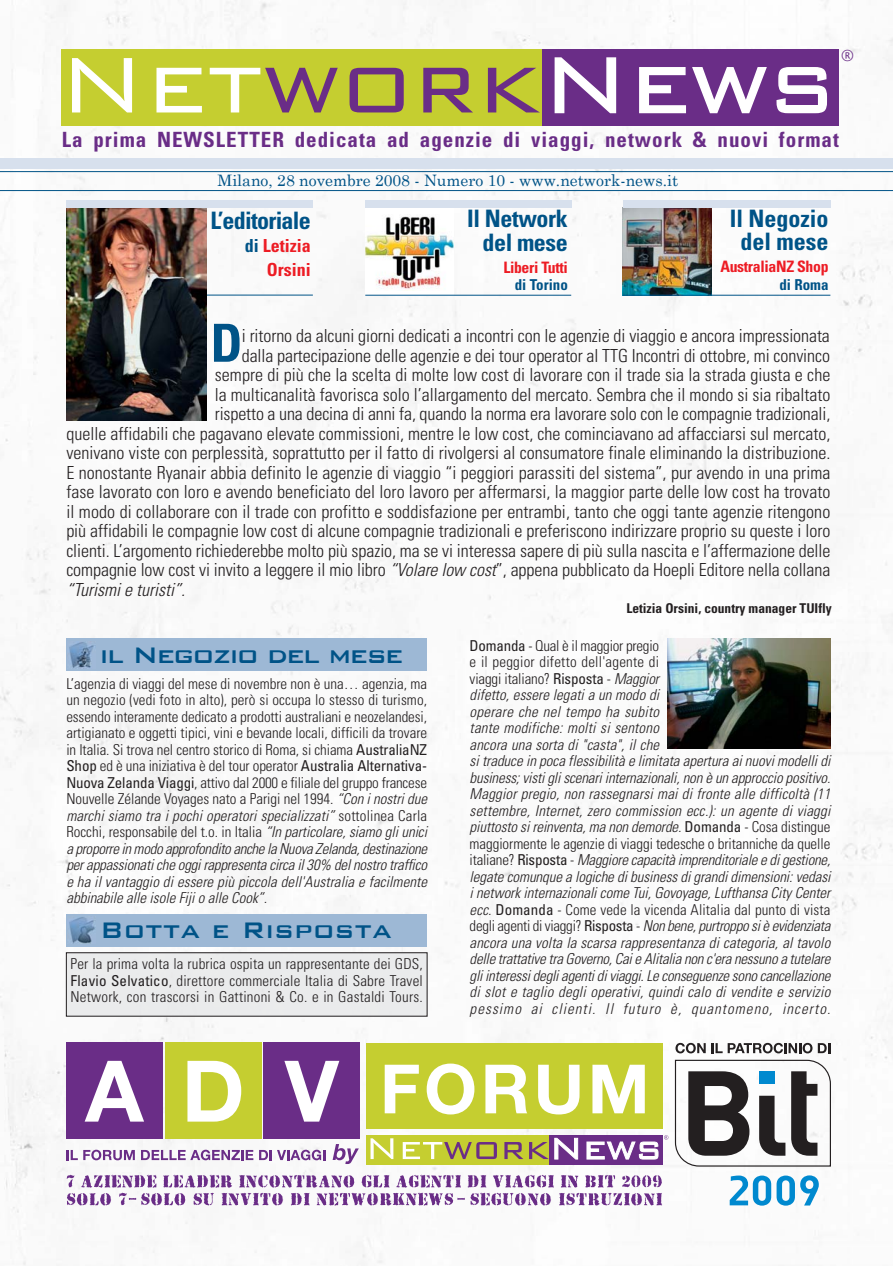
<style>
.page{position:relative;width:893px;height:1266px;background:#fff}
.page>*{position:absolute;margin:0;border:0;box-sizing:border-box;transform-origin:0 0}
.t1{font:300 105.3px "Bank Gothic";color:#fff}
.t2{font:700 condensed 52.5px "Univers LT Std";color:#005387}
.t3{font:500 30px "Bank Gothic";letter-spacing:-.05em;color:#005387}
.t4{font:500 30px "Bank Gothic";color:#005387}
.t5{font:700 condensed 24px/23px "Univers LT Std";letter-spacing:-.015em;color:#005387;text-align:center}
.t6{font:700 condensed 21px "Univers LT Std";letter-spacing:.05em;color:#6a2d87}
.t7{font:300 condensed 18px "Univers LT Std";color:#231f20}
.t8{font:italic 300 condensed 18px "Univers LT Std";color:#231f20}
.t9{font:700 condensed 18px/23.7px "Univers LT Std";color:#ed1c24;text-align:right}
.t10{font:15.75px "Century Schoolbook";color:#005387}
.t11{font:700 condensed 15.75px "Univers LT Std";letter-spacing:-.02em;color:#ed1c24}
.t12{font:italic 300 condensed 15px/16.5px "Univers LT Std";color:#231f20}
.t13{font:300 condensed 15px/16.5px "Univers LT Std";color:#231f20;text-align:justify}
.t14{font:700 condensed 15px "Univers LT Std";color:#005387}
.t15{font:15px "Lucida Grande";color:#6a2d87}
.t16{font:700 condensed 13.5px "Univers LT Std";color:#231f20}
.s1{color:#6a2d87}
.s2{font-style:italic}
.s3{color:#005387}
.s4{font-weight:400}
.s5{font-weight:400;font-style:normal}
.s6{font-style:normal}
</style>
<div class="page">
<img style="left:0;top:0;width:893px;height:1265px">
<img style="left:623px;top:207px;width:88px;height:88px">
<div style="left:365px;top:207px;width:88px;height:88px;background:#fff"></div>
<img style="left:365px;top:216px;width:88px;height:75px">
<hr style="left:622px;top:295px;width:208px;height:1px;background:#005387">
<div style="left:622px;top:200px;width:208px;height:7px;background:#d7e0ed"></div>
<div style="left:365px;top:200px;width:206px;height:8px;background:#d7e0ed"></div>
<hr style="left:365px;top:295px;width:206px;height:1px;background:#005387">
<hr style="left:66px;top:294px;width:247px;height:1px;background:#005387">
<img style="left:66px;top:207px;width:140px;height:213px">
<div style="left:66px;top:200px;width:247px;height:7px;background:#d7e0ed"></div>
<div style="left:367px;top:1134px;width:296px;height:29px;background:#c5ce30"></div>
<div style="left:550px;top:1134px;width:113px;height:29px;background:#6a2d87"></div>
<svg style="left:370px;top:1138px;width:23px;height:20px"></svg>
<svg style="left:403px;top:1142px;width:94px;height:16px"></svg>
<svg style="left:504px;top:1142px;width:18px;height:16px"></svg>
<svg style="left:529px;top:1137px;width:49px;height:22px"></svg>
<svg style="left:586px;top:1141px;width:72px;height:18px"></svg>
<svg style="left:664px;top:1134px;width:4px;height:5px"></svg>
<div style="left:165px;top:1042px;width:96px;height:96px;background:#c5ce30"></div>
<div style="left:264px;top:1042px;width:96px;height:96px;background:#6a2d87"></div>
<div style="left:66px;top:1042px;width:96px;height:96px;background:#6a2d87"></div>
<svg style="left:85px;top:1060px;width:59px;height:61px"></svg>
<svg style="left:187px;top:1060px;width:54px;height:61px"></svg>
<svg style="left:284px;top:1060px;width:55px;height:61px"></svg>
<div style="left:367px;top:1042px;width:296px;height:85px;background:#c5ce30"></div>
<svg style="left:385px;top:1064px;width:34px;height:49px"></svg>
<svg style="left:427px;top:1063px;width:47px;height:51px"></svg>
<svg style="left:485px;top:1064px;width:42px;height:49px"></svg>
<svg style="left:538px;top:1064px;width:41px;height:50px"></svg>
<svg style="left:592px;top:1064px;width:53px;height:49px"></svg>
<svg style="left:66px;top:1149px;width:69px;height:10px"></svg>
<svg style="left:141px;top:1149px;width:112px;height:10px"></svg>
<svg style="left:259px;top:1149px;width:66px;height:10px"></svg>
<svg style="left:333px;top:1143px;width:26px;height:20px"></svg>
<svg style="left:730px;top:1175px;width:89px;height:30px"></svg>
<svg style="left:674px;top:1042px;width:157px;height:124px"></svg>
<hr style="left:0;top:190px;width:893px;height:1px;background:#005387">
<div style="left:0;top:158px;width:893px;height:11px;background:#d7e0ed"></div>
<hr style="left:0;top:171px;width:893px;height:1px;background:#005387">
<div style="left:62px;top:49px;width:777px;height:77px;background:#c5ce30"></div>
<div style="left:542px;top:49px;width:297px;height:77px;background:#6a2d87"></div>
<div style="left:68px;top:954px;width:357px;height:60px;background:#eaebec"></div>
<div style="left:66px;top:952px;width:361px;height:64px;border:1px solid #231f20"></div>
<div style="left:66px;top:913px;width:361px;height:33px;background:#9db8d5"></div>
<img style="left:69px;top:917px;width:26px;height:26px">
<div style="left:66px;top:638px;width:361px;height:33px;background:#9db8d5"></div>
<img style="left:69px;top:642px;width:26px;height:26px">
<img style="left:667px;top:638px;width:163px;height:110px">
<svg style="left:67px;top:1174px;width:595px;height:31px"></svg>
<p class="t15" style="left:841px;top:47px;width:14px">®</p>
<h1 class="t1" style="left:58px;top:29px;width:779px">Net<span class="s1">work</span>News</h1>
<p class="t6" style="left:62px;top:132px;width:778px">La prima NEWSLETTER dedicata ad agenzie di viaggi, network &amp; nuovi format</p>
<p class="t10" style="left:217px;top:171px;width:462px">Milano, 28 novembre 2008 - Numero 10 - www.network-news.it</p>
<h3 class="t5" style="left:467px;top:208px;width:102px;line-height:24.2px;text-align:right">Il Network del mese</h3>
<p class="t11" style="left:503px;top:262px;width:66px">Liberi Tutti</p>
<p class="t14" style="left:515px;top:280px;width:55px">di Torino</p>
<p class="t7" style="left:242px;top:329px;width:589px">i ritorno da alcuni giorni dedicati a incontri con le agenzie di viaggio e ancora impressionata</p>
<p class="t7" style="left:242px;top:349px;width:590px">dalla partecipazione delle agenzie e dei tour operator al TTG Incontri di ottobre, mi convinco</p>
<p class="t7" style="left:215px;top:368px;width:617px">sempre di più che la scelta di molte low cost di lavorare con il trade sia la strada giusta e che</p>
<p class="t7" style="left:215px;top:388px;width:617px">la multicanalità favorisca solo l’allargamento del mercato. Sembra che il mondo si sia ribaltato</p>
<p class="t7" style="left:215px;top:407px;width:617px">rispetto a una decina di anni fa, quando la norma era lavorare solo con le compagnie tradizionali,</p>
<p class="t7" style="left:66px;top:427px;width:765px">quelle affidabili che pagavano elevate commissioni, mentre le low cost, che cominciavano ad affacciarsi sul mercato,</p>
<p class="t7" style="left:66px;top:446px;width:765px">venivano viste con perplessità, soprattutto per il fatto di rivolgersi al consumatore finale eliminando la distribuzione.</p>
<p class="t7" style="left:66px;top:466px;width:765px">E nonostante Ryanair abbia definito le agenzie di viaggio “i peggiori parassiti del sistema”, pur avendo in una prima</p>
<p class="t7" style="left:66px;top:485px;width:765px">fase lavorato con loro e avendo beneficiato del loro lavoro per affermarsi, la maggior parte delle low cost ha trovato</p>
<p class="t7" style="left:66px;top:505px;width:765px">il modo di collaborare con il trade con profitto e soddisfazione per entrambi, tanto che oggi tante agenzie ritengono</p>
<p class="t7" style="left:66px;top:524px;width:765px">più affidabili le compagnie low cost di alcune compagnie tradizionali e preferiscono indirizzare proprio su queste i loro</p>
<p class="t7" style="left:66px;top:544px;width:765px">clienti. L’argomento richiederebbe molto più spazio, ma se vi interessa sapere di più sulla nascita e l’affermazione delle</p>
<p class="t7" style="left:66px;top:563px;width:765px">compagnie low cost vi invito a leggere il mio libro <span class="s2">“Volare low cost</span>”, appena pubblicato da Hoepli Editore nella collana</p>
<p class="t8" style="left:66px;top:583px;width:120px">“Turismi e turisti”.</p>
<p class="t16" style="left:626px;top:603px;width:207px">Letizia Orsini, country manager TUIfly</p>
<h3 class="t5" style="left:730px;top:209px;width:100px">Il Negozio del mese</h3>
<p class="t11" style="left:720px;top:260px;width:110px">AustraliaNZ Shop</p>
<p class="t14" style="left:779px;top:280px;width:51px">di Roma</p>
<h3 class="t5" style="left:210px;top:210px;width:102px">L’editoriale</h3>
<p class="t9" style="left:245px;top:235px;width:68px"><span class="s3">di</span> Letizia<br>Orsini</p>
<h2 class="t2" style="left:210px;top:324px;width:34px">D</h2>
<h3 class="t3" style="left:100px;top:638px;width:305px">il Negozio del mese</h3>
<p class="t13" style="left:66px;top:676px;width:362px">L’agenzia di viaggi del mese di novembre non è una… agenzia, ma un negozio (vedi foto in alto), però si occupa lo stesso di turismo, essendo interamente dedicato a prodotti australiani e neozelandesi, artigianato e oggetti tipici, vini e bevande locali, difficili da trovare in Italia. Si trova nel centro storico di Roma, si chiama <span class="s4">AustraliaNZ Shop</span> ed è una iniziativa è del tour operator <span class="s4">Australia Alternativa-Nuova Zelanda Viaggi</span>, attivo dal 2000 e filiale del gruppo francese Nouvelle Zélande Voyages nato a Parigi nel 1994. <span class="s2">“Con i nostri due marchi siamo tra i pochi operatori specializzati”</span> sottolinea Carla Rocchi, responsabile del t.o. in Italia <span class="s2">“In particolare, siamo gli unici a proporre in modo approfondito anche la Nuova Zelanda, destinazione per appassionati che oggi rappresenta circa il 30% del nostro traffico e ha il vantaggio di essere più piccola dell'Australia e facilmente abbinabile alle isole Fiji o alle Cook”.</span></p>
<h3 class="t4" style="left:100px;top:913px;width:293px">Botta e Risposta</h3>
<p class="t13" style="left:71px;top:956px;width:354px">Per la prima volta la rubrica ospita un rappresentante dei GDS, <span class="s4">Flavio Selvatico</span>, direttore commerciale Italia di Sabre Travel Network, con trascorsi in Gattinoni &amp; Co. e in Gastaldi Tours.</p>
<p class="t12" style="left:470px;top:638px;width:362px"><span class="s5">Domanda</span> <span class="s6">- Qual è il maggior pregio<br>e il peggior difetto dell'agente di<br>viaggi italiano?</span> <span class="s5">Risposta</span> <span class="s6">-</span> Maggior<br>difetto, essere legati a un modo di<br>operare che nel tempo ha subito<br>tante modifiche: molti si sentono<br>ancora una sorta di "casta", il che<br>si traduce in poca flessibilità e limitata apertura ai nuovi modelli di business; visti gli scenari internazionali, non è un approccio positivo.<br>Maggior pregio, non rassegnarsi mai di fronte alle difficoltà (11 settembre, Internet, zero commission ecc.): un agente di viaggi piuttosto si reinventa, ma non demorde. <span class="s5">Domanda</span> <span class="s6">- Cosa distingue maggiormente le agenzie di viaggi tedesche o britanniche da quelle italiane?</span> <span class="s5">Risposta</span> <span class="s6">-</span> Maggiore capacità imprenditoriale e di gestione, legate comunque a logiche di business di grandi dimensioni: vedasi i network internazionali come Tui, Govoyage, Lufthansa City Center ecc. <span class="s5">Domanda</span> <span class="s6">- Come vede la vicenda Alitalia dal punto di vista degli agenti di viaggi?</span> <span class="s5">Risposta</span> <span class="s6">-</span> Non bene, purtroppo si è evidenziata ancora una volta la scarsa rappresentanza di categoria, al tavolo delle trattative tra Governo, Cai e Alitalia non c'era nessuno a tutelare gli interessi degli agenti di viaggi. Le conseguenze sono cancellazione di slot e taglio degli operativi, quindi calo di vendite e servizio pessimo ai clienti. Il futuro è, quantomeno, incerto.</p>
</div>
